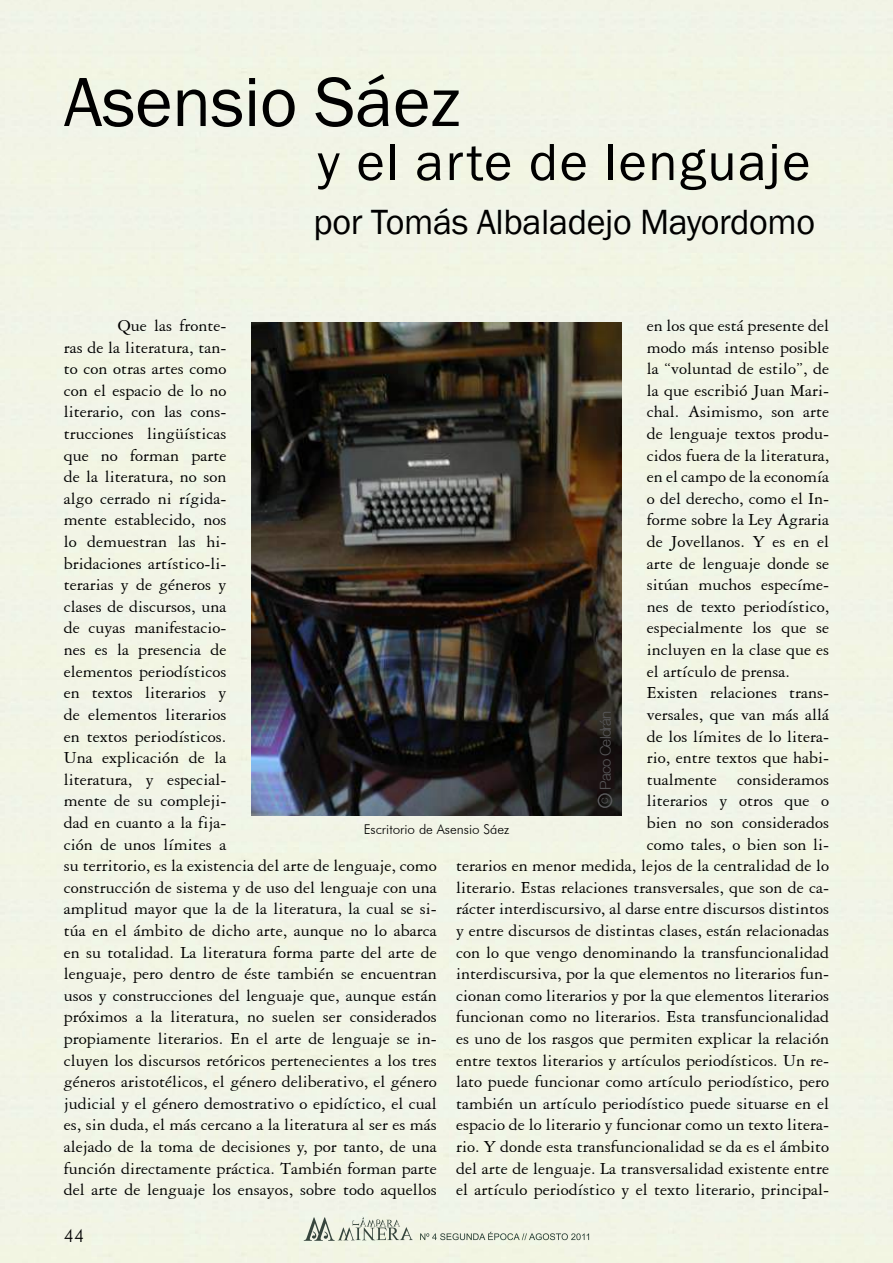
<style>
.page{position:relative;width:893px;height:1263px;background:#f2f4e6}
.page>*{position:absolute;margin:0;border:0;box-sizing:border-box;transform-origin:0 0}
.t1{font:72px "Franklin Gothic";letter-spacing:-.005em;color:#000}
.t2{font:54px "Franklin Gothic";letter-spacing:.03em;color:#000}
.t3{font:36px "Franklin Gothic";letter-spacing:-.01em;color:#000}
.t4{font:18px/21.6px "Garamond Reprise S Si";color:#000}
.t5{font:300 18px "Futura BT";color:#000}
.t6{font:300 15px "Helvetica Neue LT";letter-spacing:-.05em;color:#58585a}
.t7{font:300 13.5px "Futura BT";color:#000}
.t8{font:300 12.6px "Helvetica Neue LT";color:#58585a}
</style>
<div class="page">
<svg style="left:304px;top:1217px;width:109px;height:24px;background:#c7cdc0"></svg>
<svg style="left:420px;top:1232px;width:169px;height:8px"></svg>
<img style="left:252px;top:323px;width:369px;height:492px">
<div style="left:598px;top:793px;width:14px;height:15px;border:2px solid #58585a;border-radius:50%"></div>
<h1 class="t1" style="left:64px;top:57px;width:398px">Asensio Sáez</h1>
<h2 class="t2" style="left:317px;top:128px;width:495px">y el arte de lenguaje</h2>
<h3 class="t3" style="left:314px;top:200px;width:503px">por Tomás Albaladejo Mayordomo</h3>
<p class="t4" style="left:64px;top:315px;width:375px;text-indent:54px">Que las fronte-<br>ras de la literatura, tan-<br>to con otras artes como<br>con el espacio de lo no<br>literario, con las cons-<br>trucciones lingüísticas<br>que no forman parte<br>de la literatura, no son<br>algo cerrado ni rígida-<br>mente establecido, nos<br>lo demuestran las hi-<br>bridaciones artístico-li-<br>terarias y de géneros y<br>clases de discursos, una<br>de cuyas manifestacio-<br>nes es la presencia de<br>elementos periodísticos<br>en textos literarios y<br>de elementos literarios<br>en textos periodísticos.<br>Una explicación de la<br>literatura, y especial-<br>mente de su compleji-<br>dad en cuanto a la fija-<br>ción de unos límites a<br>su territorio, es la existencia del arte de lenguaje, como construcción de sistema y de uso del lenguaje con una amplitud mayor que la de la literatura, la cual se si&shy;túa en el ámbito de dicho arte, aunque no lo abarca en su totalidad. La literatura forma parte del arte de lenguaje, pero dentro de éste también se encuentran usos y construcciones del lenguaje que, aunque están próximos a la literatura, no suelen ser considerados propiamente literarios. En el arte de lenguaje se in&shy;cluyen los discursos retóricos pertenecientes a los tres géneros aristotélicos, el género deliberativo, el género judicial y el género demostrativo o epidíctico, el cual es, sin duda, el más cercano a la literatura al ser es más alejado de la toma de decisiones y, por tanto, de una función directamente práctica. También forman parte del arte de lenguaje los ensayos, sobre todo aquellos</p>
<p class="t4" style="left:647px;top:315px;width:184px">en los que está presente del</p>
<p class="t4" style="left:647px;top:336px;width:184px">modo más intenso posible</p>
<p class="t4" style="left:647px;top:358px;width:184px">la “voluntad de estilo”, de</p>
<p class="t4" style="left:647px;top:379px;width:184px">la que escribió Juan Mari-</p>
<p class="t4" style="left:647px;top:401px;width:184px">chal. Asimismo, son arte</p>
<p class="t4" style="left:647px;top:423px;width:184px">de lenguaje textos produ-</p>
<p class="t4" style="left:647px;top:444px;width:184px">cidos fuera de la literatura,</p>
<p class="t4" style="left:647px;top:466px;width:184px">en el campo de la economía</p>
<p class="t4" style="left:647px;top:487px;width:184px">o del derecho, como el In-</p>
<p class="t4" style="left:647px;top:509px;width:184px">forme sobre la Ley Agraria</p>
<p class="t4" style="left:647px;top:531px;width:184px">de Jovellanos. Y es en el</p>
<p class="t4" style="left:647px;top:552px;width:184px">arte de lenguaje donde se</p>
<p class="t4" style="left:647px;top:574px;width:184px">sitúan muchos especíme-</p>
<p class="t4" style="left:647px;top:595px;width:184px">nes de texto periodístico,</p>
<p class="t4" style="left:647px;top:617px;width:184px">especialmente los que se</p>
<p class="t4" style="left:647px;top:639px;width:184px">incluyen en la clase que es</p>
<p class="t4" style="left:647px;top:660px;width:145px">el artículo de prensa.</p>
<p class="t4" style="left:647px;top:682px;width:184px">Existen relaciones trans-</p>
<p class="t4" style="left:647px;top:703px;width:184px">versales, que van más allá</p>
<p class="t4" style="left:647px;top:725px;width:184px">de los límites de lo litera-</p>
<p class="t4" style="left:647px;top:747px;width:184px">rio, entre textos que habi-</p>
<p class="t4" style="left:647px;top:768px;width:184px">tualmente consideramos</p>
<p class="t4" style="left:647px;top:790px;width:184px">literarios y otros que o</p>
<p class="t4" style="left:647px;top:811px;width:184px">bien no son considerados</p>
<p class="t4" style="left:647px;top:833px;width:184px">como tales, o bien son li-</p>
<p class="t4" style="left:456px;top:855px;width:375px">terarios en menor medida, lejos de la centralidad de lo</p>
<p class="t4" style="left:456px;top:876px;width:375px">literario. Estas relaciones transversales, que son de ca-</p>
<p class="t4" style="left:456px;top:898px;width:375px">rácter interdiscursivo, al darse entre discursos distintos</p>
<p class="t4" style="left:456px;top:919px;width:375px">y entre discursos de distintas clases, están relacionadas</p>
<p class="t4" style="left:456px;top:941px;width:375px">con lo que vengo denominando la transfuncionalidad</p>
<p class="t4" style="left:456px;top:963px;width:375px">interdiscursiva, por la que elementos no literarios fun-</p>
<p class="t4" style="left:456px;top:984px;width:375px">cionan como literarios y por la que elementos literarios</p>
<p class="t4" style="left:456px;top:1006px;width:375px">funcionan como no literarios. Esta transfuncionalidad</p>
<p class="t4" style="left:456px;top:1027px;width:375px">es uno de los rasgos que permiten explicar la relación</p>
<p class="t4" style="left:456px;top:1049px;width:375px">entre textos literarios y artículos periodísticos. Un re-</p>
<p class="t4" style="left:456px;top:1071px;width:375px">lato puede funcionar como artículo periodístico, pero</p>
<p class="t4" style="left:456px;top:1092px;width:375px">también un artículo periodístico puede situarse en el</p>
<p class="t4" style="left:456px;top:1114px;width:375px">espacio de lo literario y funcionar como un texto litera-</p>
<p class="t4" style="left:456px;top:1135px;width:375px">rio. Y donde esta transfuncionalidad se da es el ámbito</p>
<p class="t4" style="left:456px;top:1157px;width:375px">del arte de lenguaje. La transversalidad existente entre</p>
<p class="t4" style="left:456px;top:1179px;width:375px">el artículo periodístico y el texto literario, principal-</p>
<p class="t6" style="left:596px;top:790px;width:81px;rotate:-90deg">Paco Celdrán</p>
<p class="t8" style="left:596px;top:804px;width:8px;rotate:-90deg">c</p>
<p class="t7" style="left:364px;top:821px;width:147px">Escritorio de Asensio Sáez</p>
<p class="t5" style="left:64px;top:1225px;width:22px">44</p>
</div>
